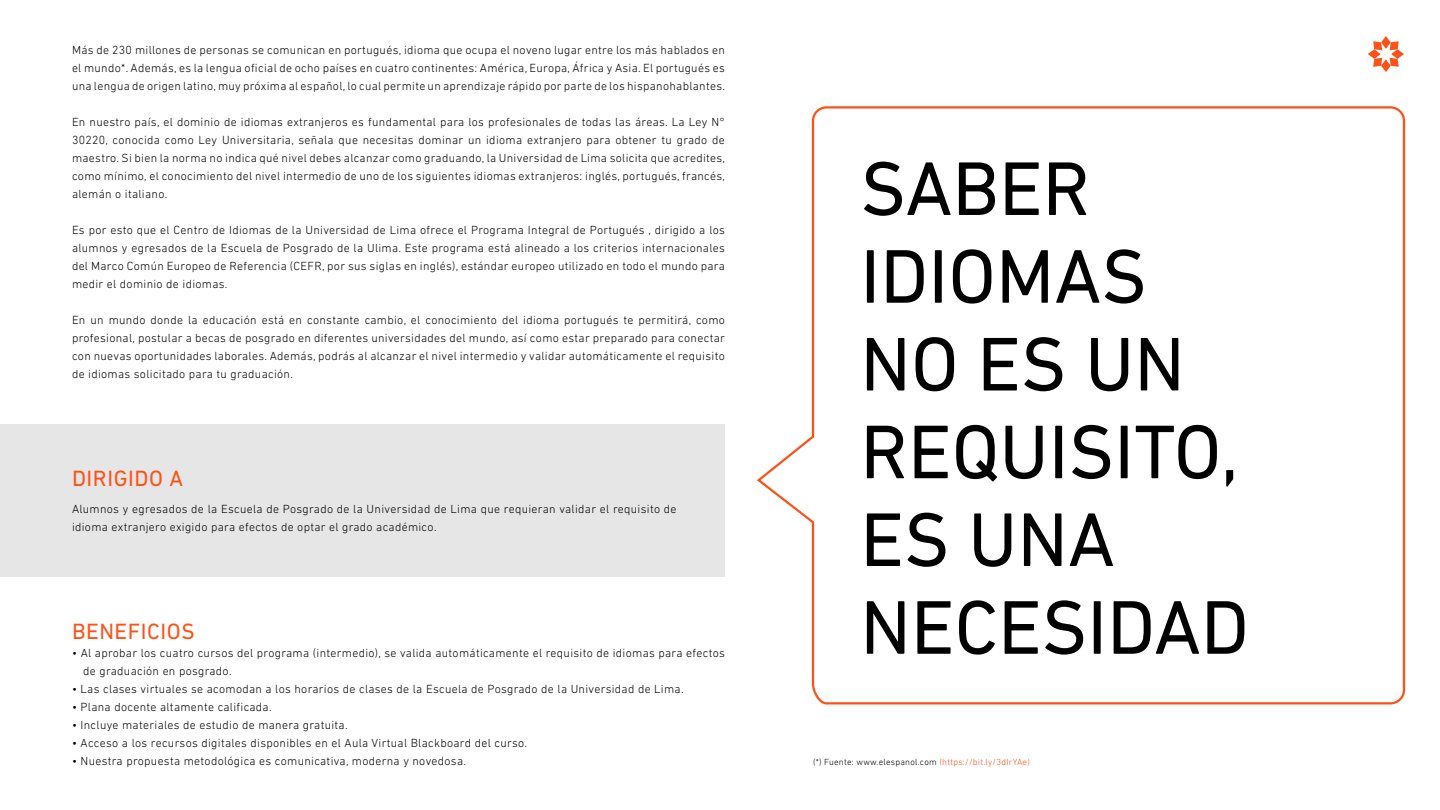
<style>
.page{position:relative;width:1440px;height:810px;background:#fff}
.page>*{position:absolute;margin:0;border:0;box-sizing:border-box;transform-origin:0 0}
.t1{font:77.25px/87.8px "DIN Next LT Pro";color:#000}
.t2{font:22.5px "DIN Next LT Pro";letter-spacing:.025em;color:#ff5117}
.t3{font:300 12px/18px "DIN Next LT Pro";letter-spacing:.025em;color:#000;text-align:justify}
.t4{font:300 9px "DIN Next LT Pro";letter-spacing:.025em;color:#000}
.s1{color:#ff5117}
</style>
<div class="page">
<div style="left:0;top:424px;width:725px;height:152px;background:#e6e6e6"></div>
<svg style="left:1368px;top:36px;width:36px;height:36px"></svg>
<svg style="left:757px;top:106px;width:649px;height:599px"></svg>
<p class="t3" style="left:72px;top:41px;width:655px">Más de 230 millones de personas se comunican en portugués, idioma que ocupa el noveno lugar entre los más hablados en el mundo*. Además, es la lengua oficial de ocho países en cuatro continentes: América, Europa, África y Asia. El portugués es una lengua de origen latino, muy próxima al español, lo cual permite un aprendizaje rápido por parte de los hispanohablantes.</p>
<p class="t3" style="left:72px;top:113px;width:655px">En nuestro país, el dominio de idiomas extranjeros es fundamental para los profesionales de todas las áreas. La Ley N° 30220, conocida como Ley Universitaria, señala que necesitas dominar un idioma extranjero para obtener tu grado de maestro. Si bien la norma no indica qué nivel debes alcanzar como graduando, la Universidad de Lima solicita que acredites, como mínimo, el conocimiento del nivel intermedio de uno de los siguientes idiomas extranjeros: inglés, portugués, francés, alemán o italiano.</p>
<p class="t3" style="left:72px;top:221px;width:654px">Es por esto que el Centro de Idiomas de la Universidad de Lima ofrece el Programa Integral de Portugués , dirigido a los alumnos y egresados de la Escuela de Posgrado de la Ulima. Este programa está alineado a los criterios internacionales del Marco Común Europeo de Referencia (CEFR, por sus siglas en inglés), estándar europeo utilizado en todo el mundo para medir el dominio de idiomas.</p>
<p class="t3" style="left:72px;top:311px;width:654px">En un mundo donde la educación está en constante cambio, el conocimiento del idioma portugués te permitirá, como profesional, postular a becas de posgrado en diferentes universidades del mundo, así como estar preparado para conectar con nuevas oportunidades laborales. Además, podrás al alcanzar el nivel intermedio y validar automáticamente el requisito de idiomas solicitado para tu graduación.</p>
<h2 class="t2" style="left:72px;top:465px;width:113px">DIRIGIDO A</h2>
<p class="t3" style="left:72px;top:500px;width:606px">Alumnos y egresados de la Escuela de Posgrado de la Universidad de Lima que requieran validar el requisito de idioma extranjero exigido para efectos de optar el grado académico.</p>
<h2 class="t2" style="left:72px;top:618px;width:124px">BENEFICIOS</h2>
<p class="t3" style="left:83px;top:643px;width:643px;text-indent:-11px">• Al aprobar los cuatro cursos del programa (intermedio), se valida automáticamente el requisito de idiomas para efectos de graduación en posgrado.</p>
<p class="t3" style="left:72px;top:679px;width:613px">• Las clases virtuales se acomodan a los horarios de clases de la Escuela de Posgrado de la Universidad de Lima.</p>
<p class="t3" style="left:72px;top:697px;width:201px">• Plana docente altamente calificada.</p>
<p class="t3" style="left:72px;top:715px;width:277px">• Incluye materiales de estudio de manera gratuita.</p>
<p class="t3" style="left:72px;top:733px;width:457px">• Acceso a los recursos digitales disponibles en el Aula Virtual Blackboard del curso.</p>
<p class="t3" style="left:72px;top:751px;width:396px">• Nuestra propuesta metodológica es comunicativa, moderna y novedosa.</p>
<h1 class="t1" style="left:860px;top:144px;width:390px">SABER<br>IDIOMAS<br>NO ES UN<br>REQUISITO,<br>ES UNA<br>NECESIDAD</h1>
<p class="t4" style="left:813px;top:756px;width:218px">(*) Fuente: www.elespanol.com <span class="s1">(https://bit.ly/3dIrYAe)</span></p>
</div>
